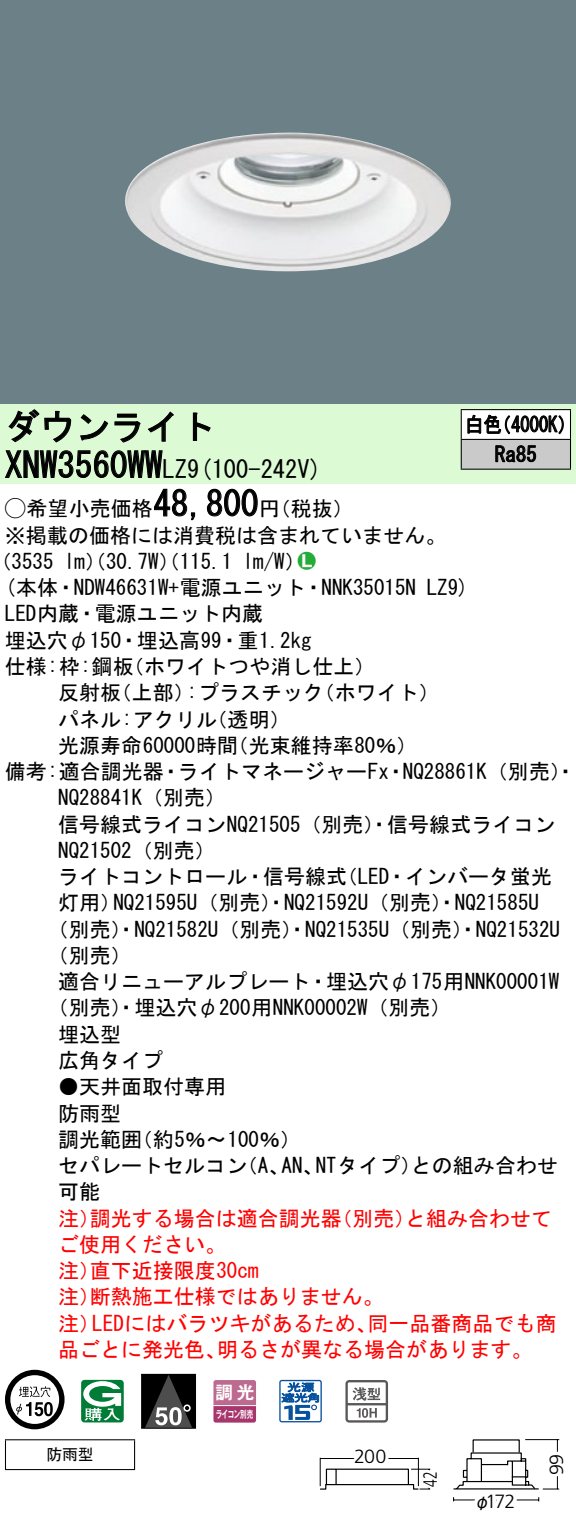
<style>
.page{position:relative;width:576px;height:1527px;background:#fff}
.page>*{position:absolute;margin:0;border:0;box-sizing:border-box;transform-origin:0 0}
.t1{font:35px "MS Gothic";color:#000}
.t2{font:24.5px "MS Gothic";color:#000}
.t3{font:21px/26.2px "MS Gothic";color:#000}
.t4{font:21px/26.2px "MS Gothic";color:#f00}
.t5{font:21px/29.8px "MS Gothic";color:#000;scale:.88 1}
.t6{font:21px "Ford Classification 1";color:#23ac38}
.t7{font:300 19.25px "Frutiger LT Std";letter-spacing:-.035em;color:#000}
.t8{font:300 19.25px "Frutiger LT Std";letter-spacing:-.035em;color:#000;scale:.72 1}
.t9{font:17.5px "Gothic MB101 Pro De Bold 90 pv RKSJ H";color:#fff}
.t10{font:15.75px "MS Gothic";color:#000}
.t11{font:15.75px "Gothic MB101 Pro Regular 90 pv RKSJ H";color:#000}
.t12{font:10.15px "Gothic MB101 Pro De Bold 90 pv RKSJ H";letter-spacing:-.05em;color:#fff;scale:.65 1}
.s1{font-size:24.5px}
.s2{font-family:"Ford Classification 1"}
.s3{color:#fff}
</style>
<div class="page">
<div style="left:0;top:0;width:575px;height:404px;background:#6c8087"></div>
<img style="left:125px;top:133px;width:326px;height:138px">
<div style="left:0;top:404px;width:575px;height:79px;background:#dcfad4"></div>
<svg style="left:8px;top:409px;width:64px;height:34px"></svg>
<svg style="left:80px;top:413px;width:60px;height:30px"></svg>
<svg style="left:147px;top:411px;width:26px;height:31px"></svg>
<svg style="left:192px;top:412px;width:19px;height:29px"></svg>
<svg style="left:5px;top:450px;width:158px;height:28px"></svg>
<svg style="left:154px;top:488px;width:42px;height:32px"></svg>
<svg style="left:207px;top:488px;width:51px;height:29px"></svg>
<svg style="left:5px;top:1369px;width:59px;height:60px"></svg>
<svg style="left:44px;top:1401px;width:9px;height:15px"></svg>
<svg style="left:81px;top:1379px;width:43px;height:43px"></svg>
<div style="left:141px;top:1374px;width:54px;height:53px;background:#000"></div>
<svg style="left:146px;top:1375px;width:46px;height:51px"></svg>
<div style="left:141px;top:1373px;width:55px;height:55px;border:1px solid #000"></div>
<svg style="left:213px;top:1380px;width:43px;height:42px;background:#b65b86"></svg>
<hr style="left:213px;top:1404px;width:43px;height:1px;background:#fff">
<svg style="left:279px;top:1379px;width:43px;height:43px"></svg>
<svg style="left:345px;top:1380px;width:43px;height:42px"></svg>
<hr style="left:5px;top:1438px;width:130px;height:2px;background:#000">
<svg style="left:5px;top:1440px;width:1px;height:28px"></svg>
<svg style="left:134px;top:1440px;width:1px;height:28px"></svg>
<hr style="left:5px;top:1468px;width:130px;height:1px;background:#000">
<div style="left:461px;top:409px;width:109px;height:30px;background:#fff"></div>
<div style="left:461px;top:439px;width:109px;height:30px;background:#cacaca"></div>
<hr style="left:460px;top:409px;width:110px;height:1px;background:#000">
<hr style="left:569px;top:410px;width:2px;height:29px;background:#000">
<hr style="left:460px;top:439px;width:110px;height:1px;background:#000">
<svg style="left:460px;top:410px;width:1px;height:58px"></svg>
<hr style="left:569px;top:440px;width:2px;height:28px;background:#000">
<hr style="left:460px;top:468px;width:110px;height:2px;background:#000">
<svg style="left:467px;top:414px;width:96px;height:20px"></svg>
<svg style="left:495px;top:445px;width:41px;height:17px"></svg>
<hr style="left:525px;top:1438px;width:34px;height:1px;background:#000">
<hr style="left:556px;top:1439px;width:1px;height:49px;background:#000">
<svg style="left:453px;top:1448px;width:107px;height:54px"></svg>
<svg style="left:319px;top:1457px;width:112px;height:33px"></svg>
<div style="left:363px;top:1447px;width:13px;height:18px;border:6px solid #fff;border-radius:50%"></div>
<div style="left:362px;top:1446px;width:15px;height:20px;border:6px solid #fff;border-radius:50%"></div>
<div style="left:374px;top:1447px;width:13px;height:18px;border:6px solid #fff;border-radius:50%"></div>
<div style="left:373px;top:1446px;width:15px;height:20px;border:6px solid #fff;border-radius:50%"></div>
<h1 class="t1" style="left:5px;top:409px;width:212px">ダウンライト</h1>
<p class="t2" style="left:187px;top:456px;width:136px">(9 100-242 (V</p>
<h1 class="t1" style="left:5px;top:447px;width:184px">XNW3560WW<span class="s1">LZ</span></h1>
<h1 class="t1" style="left:153px;top:486px;width:106px">48,800</h1>
<p class="t3" style="left:5px;top:495px;width:442px"><span class="s2">A</span>希望小売価格<br>※掲載の価格には消費税は含まれていません。</p>
<p class="t6" style="left:298px;top:550px;width:19px">2<span class="s3">7</span></p>
<p class="t3" style="left:259px;top:495px;width:96px">（円税抜(</p>
<p class="t3" style="left:243px;top:548px;width:64px">l m (W/</p>
<p class="t3" style="left:-9px;top:548px;width:65px">（3535</p>
<p class="t3" style="left:64px;top:548px;width:169px">lm）（30.7 ）（W 115.1</p>
<p class="t5" style="left:494px;top:409px;width:49px;text-indent:-30px">白色<br>Ra85</p>
<p class="t5" style="left:492px;top:409px;width:96px">（4000 (K</p>
<p class="t3" style="left:5px;top:574px;width:412px">(本体・NDW46631 +W 電源ユニット・NNK35015N</p>
<p class="t3" style="left:5px;top:600px;width:259px">LED内蔵・電源ユニット内蔵</p>
<p class="t3" style="left:5px;top:627px;width:308px">埋込穴φ150・埋込高99・重1.2kg</p>
<p class="t3" style="left:123px;top:653px;width:253px">（ホワイトつや消し仕上(</p>
<p class="t3" style="left:5px;top:653px;width:130px">仕様枠: :鋼板</p>
<p class="t3" style="left:426px;top:574px;width:44px">LZ (9</p>
<p class="t3" style="left:58px;top:679px;width:64px">反射板</p>
<p class="t3" style="left:111px;top:679px;width:85px">（上部）</p>
<p class="t3" style="left:187px;top:679px;width:139px">:プラスチック</p>
<p class="t3" style="left:313px;top:679px;width:127px">（ホワイト(</p>
<p class="t3" style="left:58px;top:705px;width:160px">パネル:アクリル</p>
<p class="t3" style="left:206px;top:705px;width:86px">（透明(</p>
<p class="t3" style="left:58px;top:732px;width:181px">光源寿命60000時間</p>
<p class="t3" style="left:227px;top:732px;width:191px">（光束維持率80％(</p>
<p class="t3" style="left:178px;top:758px;width:212px">ライトマネージャーFx</p>
<p class="t3" style="left:5px;top:758px;width:160px">備考:適合調光器</p>
<p class="t3" style="left:58px;top:784px;width:169px">NQ28841 （K 別売(</p>
<p class="t3" style="left:58px;top:810px;width:498px">信号線式ライコンNQ21505（別売）・信号線式ライコン</p>
<p class="t3" style="left:58px;top:837px;width:159px">NQ21502（別売(</p>
<p class="t3" style="left:336px;top:863px;width:217px">（LED・インバータ蛍光</p>
<p class="t3" style="left:402px;top:758px;width:175px">NQ28861 （K 別売・(</p>
<p class="t3" style="left:160px;top:758px;width:23px">・</p>
<p class="t3" style="left:385px;top:758px;width:22px">・</p>
<p class="t3" style="left:113px;top:863px;width:427px;text-indent:-55px">ライトコントロール・信号線式<br>NQ21595 （U 別売）・NQ21592 （U 別売）・NQ21585U</p>
<p class="t3" style="left:58px;top:889px;width:64px">灯用）</p>
<p class="t3" style="left:48px;top:915px;width:513px">（別売）・NQ21582 （U 別売）・NQ21535 （U 別売）・NQ21532U</p>
<p class="t3" style="left:48px;top:942px;width:86px">（別売(</p>
<p class="t3" style="left:58px;top:968px;width:502px">適合リニューアルプレート・埋込穴φ175用NNK00001W</p>
<p class="t3" style="left:48px;top:994px;width:405px">（別売）・埋込穴φ200用NNK00002 （W 別売(</p>
<p class="t3" style="left:58px;top:1020px;width:65px">埋込型</p>
<p class="t3" style="left:58px;top:1047px;width:106px">広角タイプ</p>
<p class="t3" style="left:58px;top:1073px;width:170px">●天井面取付専用防雨型</p>
<p class="t3" style="left:132px;top:1125px;width:171px">（約5％〜100％(</p>
<p class="t3" style="left:58px;top:1125px;width:85px">調光範囲</p>
<p class="t3" style="left:315px;top:1152px;width:107px">NTタイプ）</p>
<p class="t3" style="left:411px;top:1152px;width:148px">との組み合わせ</p>
<p class="t3" style="left:58px;top:1152px;width:190px">セパレートセルコン可能</p>
<p class="t3" style="left:237px;top:1152px;width:54px">（、A</p>
<p class="t3" style="left:281px;top:1152px;width:43px">AN、</p>
<p class="t4" style="left:90px;top:1204px;width:253px">調光する場合は適合調光器</p>
<p class="t4" style="left:331px;top:1204px;width:85px">（別売）</p>
<p class="t4" style="left:405px;top:1204px;width:148px">と組み合わせて</p>
<p class="t4" style="left:58px;top:1204px;width:43px">注）</p>
<p class="t4" style="left:58px;top:1230px;width:169px">ご使用ください。</p>
<p class="t4" style="left:90px;top:1257px;width:170px">直下近接限度30cm</p>
<p class="t4" style="left:90px;top:1257px;width:295px;text-indent:-32px">注）<br>断熱施工仕様ではありません。</p>
<p class="t4" style="left:58px;top:1283px;width:43px">注）</p>
<p class="t4" style="left:92px;top:1309px;width:286px">LEDにはバラツキがあるため、</p>
<p class="t4" style="left:367px;top:1309px;width:190px">同一品番商品でも商</p>
<p class="t4" style="left:58px;top:1309px;width:43px">注）</p>
<p class="t4" style="left:58px;top:1335px;width:169px">品ごとに発光色、</p>
<p class="t4" style="left:217px;top:1335px;width:317px">明るさが異なる場合があります。</p>
<p class="t9" style="left:215px;top:1377px;width:41px">調光</p>
<p class="t10" style="left:46px;top:1446px;width:49px">防雨型</p>
<p class="t12" style="left:216px;top:1405px;width:59px">ライコン別売</p>
<p class="t7" style="left:354px;top:1445px;width:34px">200</p>
<p class="t8" style="left:419px;top:1486px;width:22px;rotate:-90deg">42</p>
<p class="t7" style="left:485px;top:1490px;width:31px">172</p>
<p class="t11" style="left:474px;top:1488px;width:17px">φ</p>
<p class="t7" style="left:545px;top:1474px;width:23px;rotate:-90deg">99</p>
</div>
